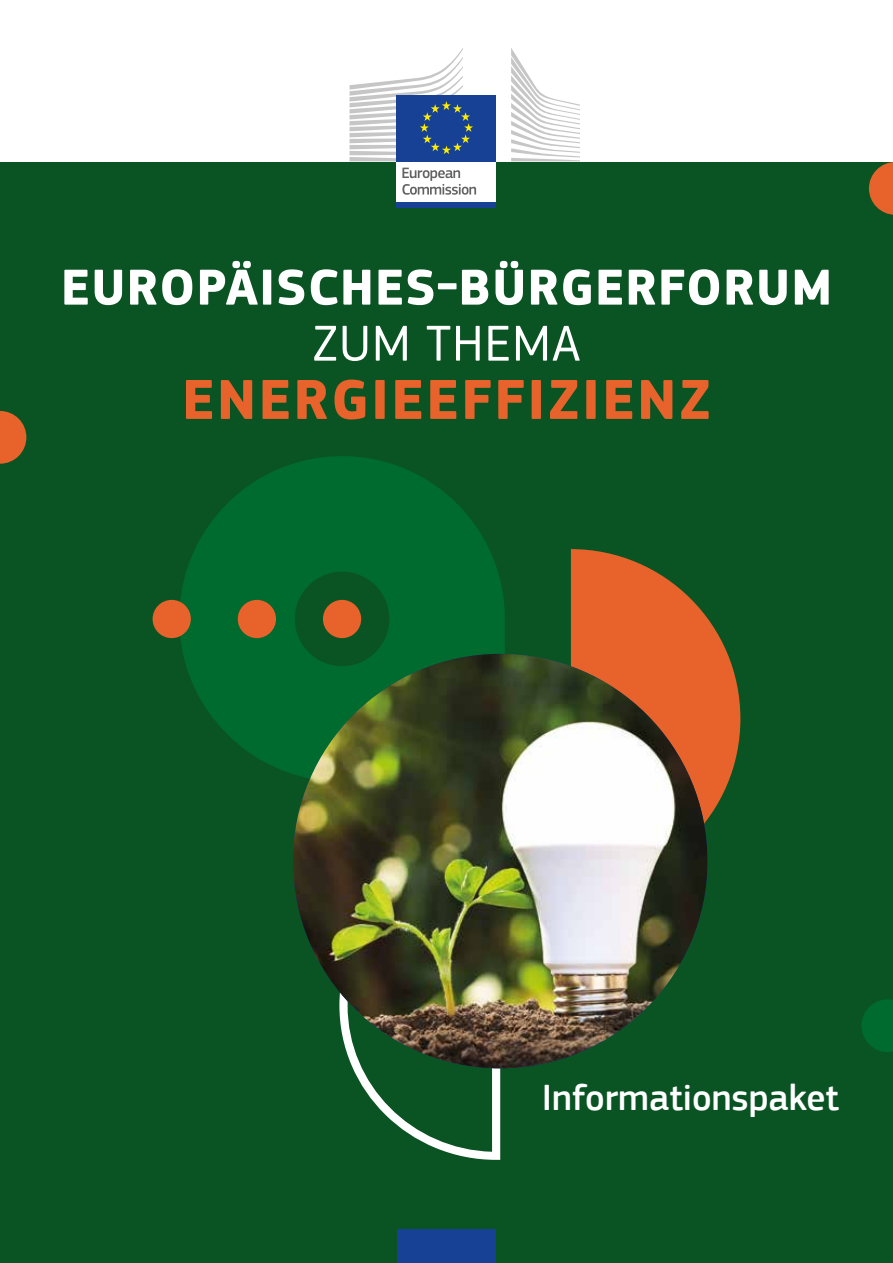
<style>
.page{position:relative;width:893px;height:1263px;background:#fff}
.page>*{position:absolute;margin:0;border:0;box-sizing:border-box;transform-origin:0 0}
.t1{font:700 58.5px "EC Square Sans Pro";letter-spacing:.04em;color:#e8632b}
.t2{font:700 52.5px "EC Square Sans Pro";letter-spacing:.02em;color:#fff}
.t3{font:52.5px "EC Square Sans Pro";letter-spacing:.02em;color:#fff}
.t4{font:500 37.5px "EC Square Sans Pro";color:#fff}
</style>
<div class="page">
<div style="left:0;top:162px;width:893px;height:1101px;background:#0a5424"></div>
<svg style="left:0;top:411px;width:26px;height:53px"></svg>
<svg style="left:869px;top:162px;width:24px;height:53px"></svg>
<svg style="left:861px;top:999px;width:32px;height:53px"></svg>
<div style="left:397px;top:159px;width:99px;height:45px;background:#fff"></div>
<svg style="left:402px;top:168px;width:74px;height:27px"></svg>
<div style="left:397px;top:202px;width:99px;height:6px;background:#164194"></div>
<svg style="left:511px;top:48px;width:69px;height:113px"></svg>
<div style="left:397px;top:95px;width:99px;height:66px;background:#164194"></div>
<svg style="left:350px;top:48px;width:123px;height:113px"></svg>
<div style="left:397px;top:1229px;width:99px;height:34px;background:#164194"></div>
<svg style="left:179px;top:456px;width:326px;height:326px;fill:#006b2e"></svg>
<div style="left:153px;top:600px;width:38px;height:38px;background:#e8632b;border-radius:50%"></div>
<div style="left:238px;top:600px;width:38px;height:38px;background:#e8632b;border-radius:50%"></div>
<svg style="left:571px;top:549px;width:169px;height:339px;fill:#e8632b"></svg>
<svg style="left:339px;top:992px;width:161px;height:168px"></svg>
<img style="left:293px;top:654px;width:414px;height:414px;border-radius:207px">
<p class="t2" style="left:61px;top:256px;width:773px">EUROPÄISCHES-BÜRGERFORUM</p>
<p class="t3" style="left:312px;top:313px;width:270px">ZUM THEMA</p>
<p class="t1" style="left:182px;top:364px;width:530px">ENERGIEEFFIZIENZ</p>
<p class="t4" style="left:542px;top:1076px;width:299px">Informationspaket</p>
</div>
